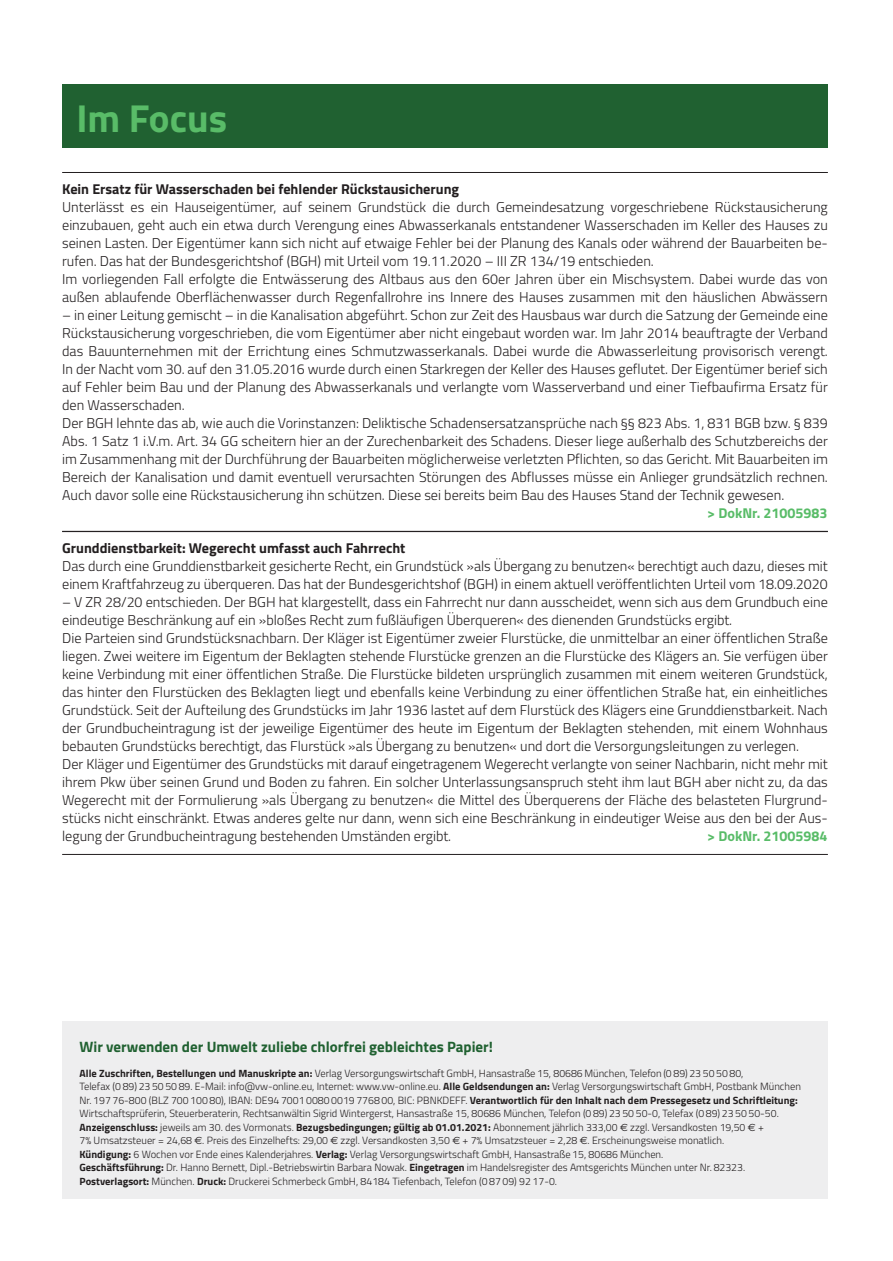
<style>
.page{position:relative;width:893px;height:1261px;background:#fff}
.page>*{position:absolute;margin:0;border:0;box-sizing:border-box;transform-origin:0 0}
.t1{font:700 39px "Titillium Web";color:#59bc68}
.t2{font:700 15px "Titillium Web";color:#206131}
.t3{font:300 14.25px/18px "Titillium Web";color:#231f20}
.t4{font:700 14.25px "Titillium Web";color:#59bc68}
.t5{font:300 10.5px/13.5px "Titillium Web";color:#231f20}
.s1{font-weight:700}
.s2{font-family:"Euro Sans";font-weight:400}
</style>
<div class="page">
<div style="left:62px;top:1021px;width:765px;height:178px;background:#eeeeef"></div>
<div style="left:62px;top:85px;width:765px;height:63px;background:#206131"></div>
<hr style="left:62px;top:172px;width:765px;height:1px;background:#231f20">
<hr style="left:62px;top:531px;width:765px;height:1px;background:#231f20">
<hr style="left:62px;top:854px;width:765px;height:1px;background:#231f20">
<p class="t1" style="left:76px;top:88px;width:152px">Im Focus</p>
<p class="t3" style="left:62px;top:179px;width:767px"><span class="s1">Kein Ersatz für Wasserschaden bei fehlender Rückstausicherung<br></span>Unterlässt es ein Hauseigentümer, auf seinem Grundstück die durch Gemeindesatzung vorgeschriebene Rückstausicherung einzubauen, geht auch ein etwa durch Verengung eines Abwasserkanals entstandener Wasserschaden im Keller des Hauses zu seinen Lasten. Der Eigentümer kann sich nicht auf etwaige Fehler bei der Planung des Kanals oder während der Bauarbeiten be&shy;rufen. Das hat der Bundesgerichtshof (BGH) mit Urteil vom 19.11.2020 – III ZR 134/19 entschieden.<br>Im vorliegenden Fall erfolgte die Entwässerung des Altbaus aus den 60er Jahren über ein Mischsystem. Dabei wurde das von außen ablaufende Oberflächenwasser durch Regenfallrohre ins Innere des Hauses zusammen mit den häuslichen Abwässern</p>
<p class="t3" style="left:62px;top:305px;width:767px">– in einer Leitung gemischt – in die Kanalisation abgeführt. Schon zur Zeit des Hausbaus war durch die Satzung der Gemeinde eine</p>
<p class="t3" style="left:62px;top:323px;width:767px">Rückstausicherung vorgeschrieben, die vom Eigentümer aber nicht eingebaut worden war. Im Jahr 2014 beauftragte der Verband</p>
<p class="t3" style="left:62px;top:341px;width:767px">das Bauunternehmen mit der Errichtung eines Schmutzwasserkanals. Dabei wurde die Abwasserleitung provisorisch verengt.</p>
<p class="t3" style="left:62px;top:359px;width:767px">In der Nacht vom 30. auf den 31.05.2016 wurde durch einen Starkregen der Keller des Hauses geflutet. Der Eigentümer berief sich</p>
<p class="t3" style="left:62px;top:377px;width:767px">auf Fehler beim Bau und der Planung des Abwasserkanals und verlangte vom Wasserverband und einer Tiefbaufirma Ersatz für</p>
<p class="t3" style="left:62px;top:395px;width:124px">den Wasserschaden.</p>
<p class="t3" style="left:62px;top:413px;width:767px">Der BGH lehnte das ab, wie auch die Vorinstanzen: Deliktische Schadensersatzansprüche nach §§ 823 Abs. 1, 831 BGB bzw. § 839</p>
<p class="t3" style="left:62px;top:431px;width:767px">Abs. 1 Satz 1 i.V.m. Art. 34 GG scheitern hier an der Zurechenbarkeit des Schadens. Dieser liege außerhalb des Schutzbereichs der</p>
<p class="t3" style="left:62px;top:449px;width:767px">im Zusammenhang mit der Durchführung der Bauarbeiten möglicherweise verletzten Pflichten, so das Gericht. Mit Bauarbeiten im</p>
<p class="t3" style="left:62px;top:467px;width:767px">Bereich der Kanalisation und damit eventuell verursachten Störungen des Abflusses müsse ein Anlieger grundsätzlich rechnen.</p>
<p class="t3" style="left:62px;top:485px;width:723px">Auch davor solle eine Rückstausicherung ihn schützen. Diese sei bereits beim Bau des Hauses Stand der Technik gewesen.</p>
<p class="t4" style="left:707px;top:502px;width:122px">&gt; DokNr. 21005983</p>
<p class="t3" style="left:62px;top:538px;width:767px"><span class="s1">Grunddienstbarkeit: Wegerecht umfasst auch Fahrrecht<br></span>Das durch eine Grunddienstbarkeit gesicherte Recht, ein Grundstück »als Übergang zu benutzen« berechtigt auch dazu, dieses mit einem Kraftfahrzeug zu überqueren. Das hat der Bundesgerichtshof (BGH) in einem aktuell veröffentlichten Urteil vom 18.09.2020</p>
<p class="t3" style="left:62px;top:592px;width:767px">– V ZR 28/20 entschieden. Der BGH hat klargestellt, dass ein Fahrrecht nur dann ausscheidet, wenn sich aus dem Grundbuch eine eindeutige Beschränkung auf ein »bloßes Recht zum fußläufigen Überqueren« des dienenden Grundstücks ergibt.<br>Die Parteien sind Grundstücksnachbarn. Der Kläger ist Eigentümer zweier Flurstücke, die unmittelbar an einer öffentlichen Straße liegen. Zwei weitere im Eigentum der Beklagten stehende Flurstücke grenzen an die Flurstücke des Klägers an. Sie verfügen über keine Verbindung mit einer öffentlichen Straße. Die Flurstücke bildeten ursprünglich zusammen mit einem weiteren Grundstück, das hinter den Flurstücken des Beklagten liegt und ebenfalls keine Verbindung zu einer öffentlichen Straße hat, ein einheitliches Grundstück. Seit der Aufteilung des Grundstücks im Jahr 1936 lastet auf dem Flurstück des Klägers eine Grunddienstbarkeit. Nach der Grundbucheintragung ist der jeweilige Eigentümer des heute im Eigentum der Beklagten stehenden, mit einem Wohnhaus bebauten Grundstücks berechtigt, das Flurstück »als Übergang zu benutzen« und dort die Versorgungsleitungen zu verlegen.<br>Der Kläger und Eigentümer des Grundstücks mit darauf eingetragenem Wegerecht verlangte von seiner Nachbarin, nicht mehr mit ihrem Pkw über seinen Grund und Boden zu fahren. Ein solcher Unterlassungsanspruch steht ihm laut BGH aber nicht zu, da das Wegerecht mit der Formulierung »als Übergang zu benutzen« die Mittel des Überquerens der Fläche des belasteten Flurgrund&shy;stücks nicht einschränkt. Etwas anderes gelte nur dann, wenn sich eine Beschränkung in eindeutiger Weise aus den bei der Aus&shy;legung der Grundbucheintragung bestehenden Umständen ergibt.</p>
<p class="t4" style="left:707px;top:825px;width:122px">&gt; DokNr. 21005984</p>
<p class="t2" style="left:80px;top:1035px;width:415px">Wir verwenden der Umwelt zuliebe chlorfrei gebleichtes Papier!</p>
<p class="t5" style="left:80px;top:1065px;width:723px"><span class="s1">Alle Zuschriften, Bestellungen und Manuskripte an:</span> Verlag Versorgungswirtschaft GmbH, Hansastraße 15, 80686 München, Telefon (0 89) 23 50 50 80,<br>Telefax (0 89) 23 50 50 89. E-Mail: info@vw-online.eu, Internet: www.vw-online.eu. <span class="s1">Alle Geldsendungen an:</span> Verlag Versorgungswirtschaft GmbH, Postbank München Nr. 197 76-800 (BLZ 700 100 80), IBAN: DE94 7001 0080 0019 7768 00, BIC: PBNKDEFF. <span class="s1">Verantwortlich für den Inhalt nach dem Pressegesetz und Schriftleitung:<br></span>Wirtschaftsprüferin, Steuerberaterin, Rechtsanwältin Sigrid Wintergerst, Hansastraße 15, 80686 München, Telefon (0 89) 23 50 50-0, Telefax (0 89) 23 50 50-50.<br><span class="s1">Anzeigenschluss:</span> jeweils am 30. des Vormonats. <span class="s1">Bezugsbedingungen; gültig ab 01.01.2021:</span> Abonnement jährlich 333,00 <span class="s2">€</span> zzgl. Versandkosten 19,50 <span class="s2">€</span> +<br>7% Umsatzsteuer = 24,68 <span class="s2">€</span>. Preis des Einzelhefts: 29,00 <span class="s2">€</span> zzgl. Versandkosten 3,50 <span class="s2">€</span> + 7% Umsatzsteuer = 2,28 <span class="s2">€</span>. Erscheinungsweise monatlich.<br><span class="s1">Kündigung:</span> 6 Wochen vor Ende eines Kalenderjahres. <span class="s1">Verlag:</span> Verlag Versorgungswirtschaft GmbH, Hansastraße 15, 80686 München.<br><span class="s1">Geschäftsführung:</span> Dr. Hanno Bernett, Dipl.-Betriebswirtin Barbara Nowak. <span class="s1">Eingetragen</span> im Handelsregister des Amtsgerichts München unter Nr. 82323.<br><span class="s1">Postverlagsort:</span> München. <span class="s1">Druck:</span> Druckerei Schmerbeck GmbH, 84184 Tiefenbach, Telefon (0 87 09) 92 17-0.</p>
</div>
